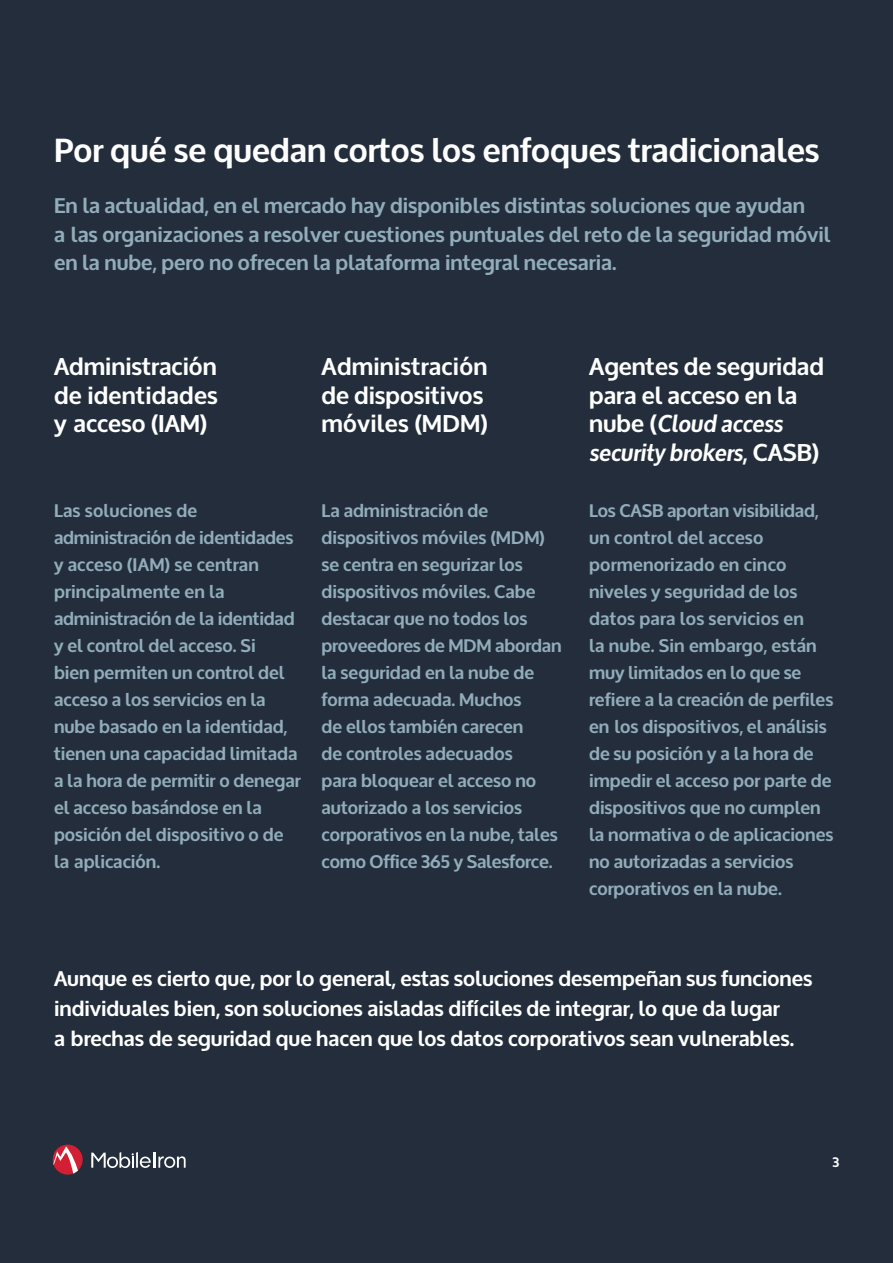
<style>
.page{position:relative;width:893px;height:1263px;background:#232d3b}
.page>*{position:absolute;margin:0;border:0;box-sizing:border-box;transform-origin:0 0}
.Text_Copy{font:700 33px "Oxygen";color:#fff}
.Text_Copy-2{font:700 24px/28.8px "Oxygen";color:#fff}
.t1{font:700 21px/30px "Oxygen";color:#fff}
.Text_Copy-3{font:700 21px/28.5px "Oxygen";color:#91acba}
.Text_Copy-4{font:700 18px/27px "Oxygen";color:#91acba}
.Title_2{font:700 13.5px "Oxygen";color:#fff}
.s1{font-style:italic}
</style>
<div class="page">
<svg style="left:91px;top:1152px;width:95px;height:16px"></svg>
<svg style="left:53px;top:1144px;width:30px;height:30px"></svg>
<p class="Text_Copy" style="left:54px;top:130px;width:767px">Por qué se quedan cortos los enfoques tradicionales</p>
<p class="Text_Copy-3" style="left:54px;top:192px;width:778px">En la actualidad, en el mercado hay disponibles distintas soluciones que ayudan<br>a las organizaciones a resolver cuestiones puntuales del reto de la seguridad móvil en la nube, pero no ofrecen la plataforma integral necesaria.</p>
<p class="Text_Copy-2" style="left:54px;top:353px;width:165px;text-align:justify">Administración de identidades y acceso (IAM)</p>
<p class="Text_Copy-2" style="left:322px;top:353px;width:168px">Administración de dispositivos móviles (MDM)</p>
<p class="Text_Copy-4" style="left:54px;top:498px;width:248px">Las soluciones de administración de identidades y acceso (IAM) se centran principalmente en la administración de la identidad y el control del acceso. Si<br>bien permiten un control del acceso a los servicios en la nube basado en la identidad, tienen una capacidad limitada a la hora de permitir o denegar el acceso basándose en la posición del dispositivo o de la aplicación.</p>
<p class="Text_Copy-4" style="left:322px;top:498px;width:241px">La administración de dispositivos móviles (MDM) se centra en segurizar los dispositivos móviles. Cabe destacar que no todos los proveedores de MDM abordan la seguridad en la nube de forma adecuada. Muchos<br>de ellos también carecen<br>de controles adecuados<br>para bloquear el acceso no autorizado a los servicios corporativos en la nube, tales como Office 365 y Salesforce.</p>
<p class="Text_Copy-2" style="left:589px;top:353px;width:236px">Agentes de seguridad para el acceso en la nube (<span class="s1">Cloud access security brokers</span>, CASB)</p>
<p class="Text_Copy-4" style="left:589px;top:498px;width:246px">Los CASB aportan visibilidad, un control del acceso pormenorizado en cinco niveles y seguridad de los datos para los servicios en<br>la nube. Sin embargo, están muy limitados en lo que se refiere a la creación de perfiles en los dispositivos, el análisis de su posición y a la hora de impedir el acceso por parte de dispositivos que no cumplen la normativa o de aplicaciones no autorizadas a servicios corporativos en la nube.</p>
<p class="t1" style="left:54px;top:964px;width:760px">Aunque es cierto que, por lo general, estas soluciones desempeñan sus funciones individuales bien, son soluciones aisladas difíciles de integrar, lo que da lugar<br>a brechas de seguridad que hacen que los datos corporativos sean vulnerables.</p>
<p class="Title_2" style="left:832px;top:1154px;width:8px">3</p>
</div>
